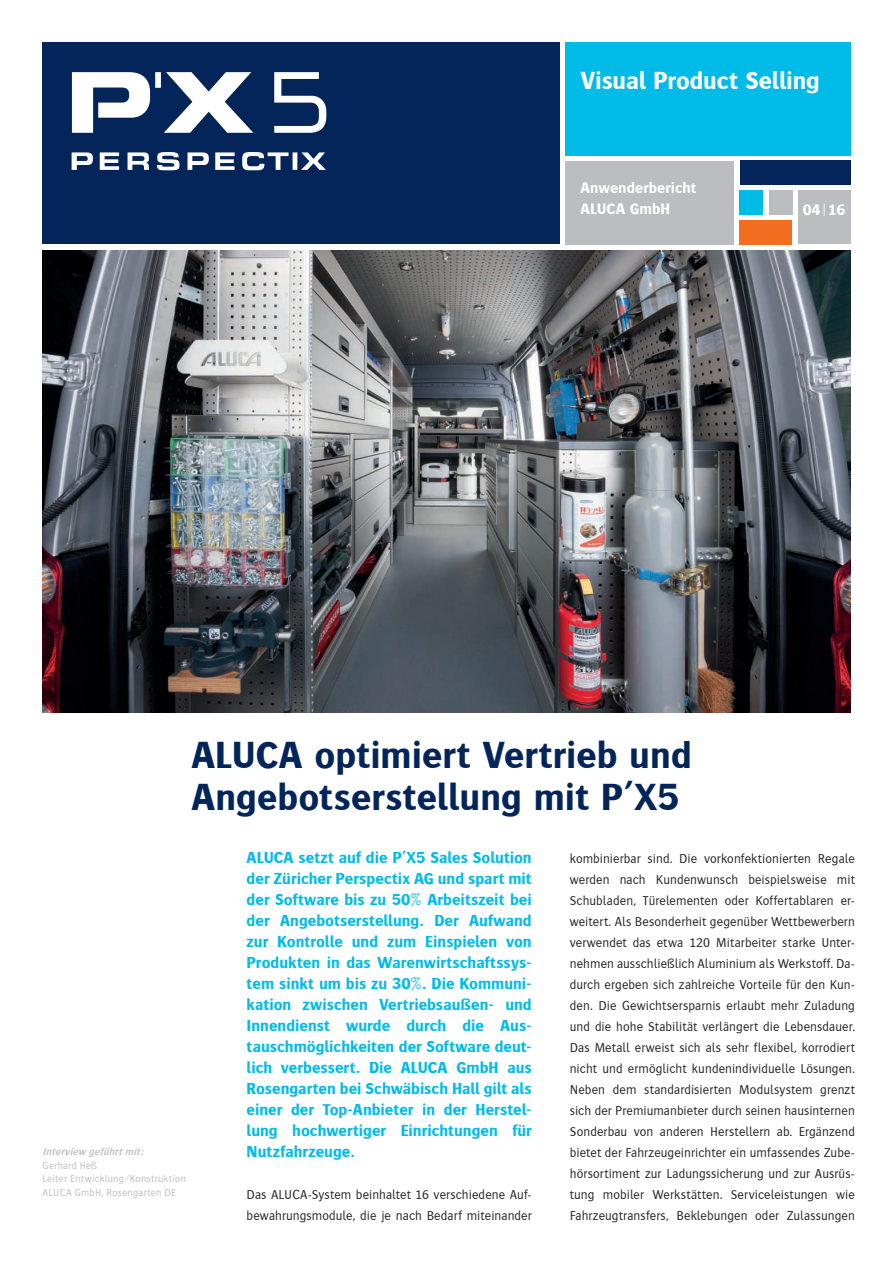
<style>
.page{position:relative;width:893px;height:1263px;background:#fff}
.page>*{position:absolute;margin:0;border:0;box-sizing:border-box;transform-origin:0 0}
.Headline{font:700 39px/42px "Bosis";letter-spacing:.005em;color:#03255a}
.Fliesstext{font:700 25.5px "Bosis";letter-spacing:-.005em;color:#fff}
.Einführungstext{font:700 16.5px/21px "Bosis";color:#00bbe8;text-align:justify}
.Fliesstext-2{font:700 15.75px "Bosis";letter-spacing:.005em;color:#fff}
.Fliesstext-3{font:300 13.5px/21px "Bosis";letter-spacing:.005em;color:#231f20}
.Bildunterschrift{font:300 10.5px "Bosis";letter-spacing:.025em;color:#bcbdc0}
.Bildunterschrift-2{font:italic 600 10.5px "Bosis";color:#bcbdc0}
</style>
<div class="page">
<div style="left:43px;top:43px;width:517px;height:201px;background:#03255a"></div>
<div style="left:565px;top:43px;width:285px;height:113px;background:#00bbe8"></div>
<div style="left:565px;top:161px;width:169px;height:83px;background:#bcbdc0"></div>
<div style="left:740px;top:161px;width:110px;height:24px;background:#03255a"></div>
<div style="left:740px;top:220px;width:52px;height:24px;background:#f36e21"></div>
<div style="left:798px;top:190px;width:52px;height:54px;background:#bcbdc0"></div>
<div style="left:740px;top:190px;width:23px;height:25px;background:#00bbe8"></div>
<div style="left:769px;top:190px;width:23px;height:25px;background:#bcbdc0"></div>
<svg style="left:72px;top:152px;width:254px;height:18px"></svg>
<svg style="left:72px;top:72px;width:254px;height:61px"></svg>
<img style="left:43px;top:251px;width:807px;height:462px">
<p class="Fliesstext" style="left:581px;top:66px;width:241px">Visual Product Selling</p>
<p class="Fliesstext-2" style="left:580px;top:179px;width:118px">Anwenderbericht</p>
<p class="Fliesstext-2" style="left:580px;top:200px;width:91px">ALUCA GmbH</p>
<p class="Fliesstext-2" style="left:803px;top:201px;width:44px">04|16</p>
<p class="Headline" style="left:191px;top:733px;width:502px">ALUCA optimiert Vertrieb und<br>Angebotserstellung mit P’X5</p>
<p class="Fliesstext-3" style="left:570px;top:847px;width:287px;text-align:justify">kombinierbar sind. Die vorkonfektionierten Regale werden nach Kundenwunsch beispielsweise mit Schubladen, Türelementen oder Koffertablaren er&shy;weitert. Als Besonderheit gegenüber Wettbewerbern verwendet das etwa 120 Mitarbeiter starke Unter&shy;nehmen ausschließlich Aluminium als Werkstoff. Da&shy;durch ergeben sich zahlreiche Vorteile für den Kun&shy;den. Die Gewichtsersparnis erlaubt mehr Zuladung und die hohe Stabilität verlängert die Lebensdauer.<br>Das Metall erweist sich als sehr flexibel, korrodiert nicht und ermöglicht kundenindividuelle Lösungen.<br>Neben dem standardisierten Modulsystem grenzt sich der Premiumanbieter durch seinen hausinternen Sonderbau von anderen Herstellern ab. Ergänzend bietet der Fahrzeugeinrichter ein umfassendes Zube&shy;hörsortiment zur Ladungssicherung und zur Ausrüs&shy;tung mobiler Werkstätten. Serviceleistungen wie Fahrzeugtransfers, Beklebungen oder Zulassungen</p>
<p class="Einführungstext" style="left:247px;top:846px;width:287px">ALUCA setzt auf die P’X5 Sales Solution der Züricher Perspectix AG und spart mit der Software bis zu 50% Arbeitszeit bei der Angebotserstellung. Der Aufwand zur Kontrolle und zum Einspielen von Produkten in das Warenwirtschaftssys&shy;tem sinkt um bis zu 30%. Die Kommuni&shy;kation zwischen Vertriebsaußen- und Innendienst wurde durch die Aus&shy;tauschmöglichkeiten der Software deut&shy;lich verbessert. Die ALUCA GmbH aus Rosengarten bei Schwäbisch Hall gilt als einer der Top-Anbieter in der Herstel&shy;lung hochwertiger Einrichtungen für Nutzfahrzeuge.</p>
<p class="Fliesstext-3" style="left:247px;top:1183px;width:287px">Das ALUCA-System beinhaltet 16 verschiedene Auf&shy;bewahrungsmodule, die je nach Bedarf miteinander</p>
<p class="Bildunterschrift-2" style="left:43px;top:1146px;width:105px">Interview geführtmit:</p>
<p class="Bildunterschrift" style="left:43px;top:1159px;width:56px">Gerhard Heß</p>
<p class="Bildunterschrift" style="left:43px;top:1173px;width:145px">Leiter Entwicklung/Konstruktion</p>
<p class="Bildunterschrift" style="left:43px;top:1186px;width:135px">ALUCA GmbH, Rosengarten DE</p>
</div>
